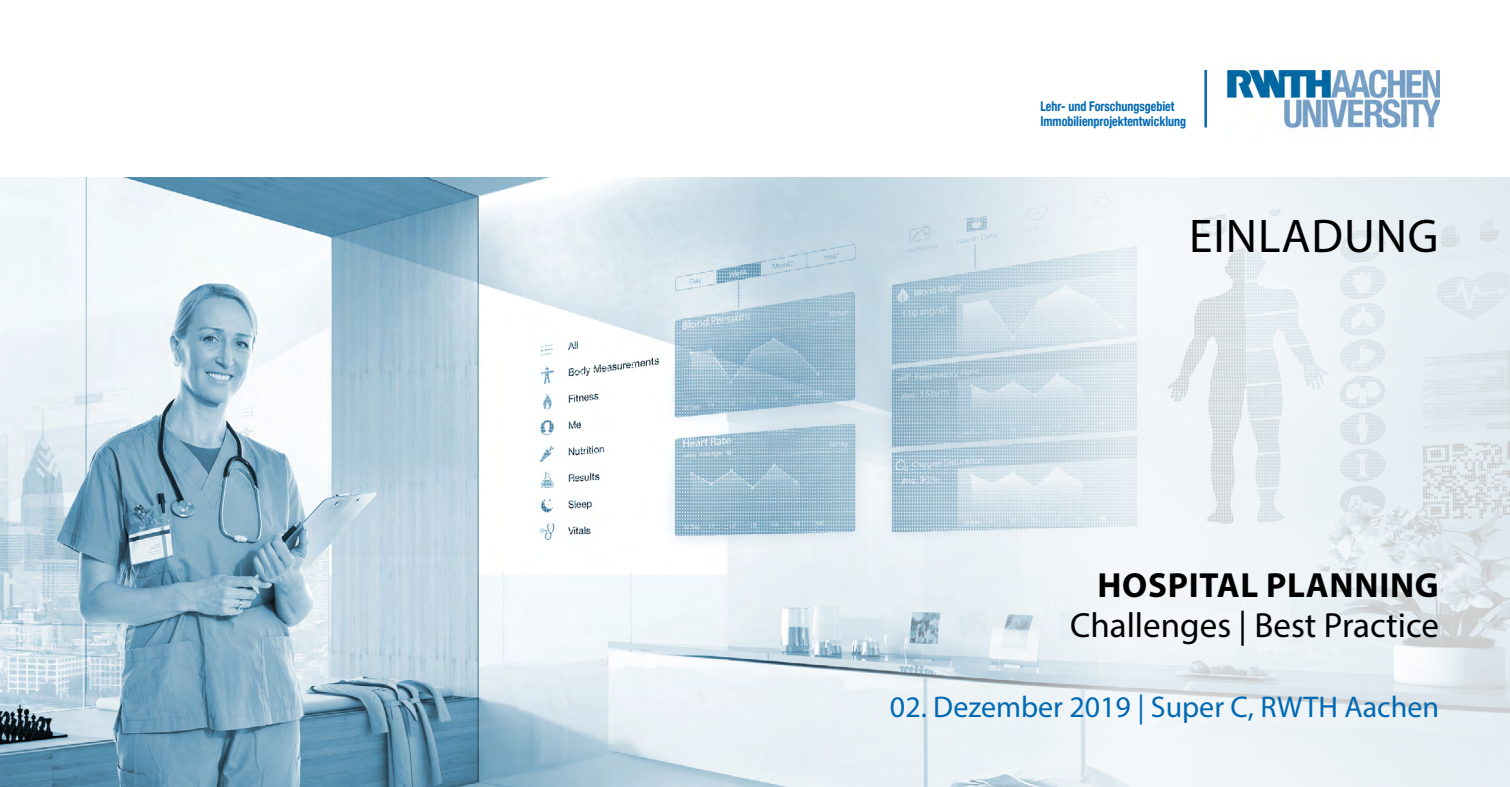
<style>
.page{position:relative;width:1510px;height:787px;background:#fff}
.page>*{position:absolute;margin:0;border:0;box-sizing:border-box;transform-origin:0 0}
.t1{font:47.5px "Myriad Pro";letter-spacing:.02em;color:#000}
.t2{font:35px "Myriad Pro";color:#000}
.t3{font:700 35px "Myriad Pro";letter-spacing:.02em;color:#000}
.t4{font:30px "Myriad Pro";color:#0069b4}
.t5{font:700 condensed 13.5px/14.5px "Helvetica Neue LT Com";color:#0069b4;scale:.89 1}
</style>
<div class="page">
<img style="left:0;top:177px;width:744px;height:610px">
<svg style="left:744px;top:177px;width:765px;height:610px"></svg>
<img style="left:1227px;top:68px;width:212px;height:62px">
<hr style="left:1204px;top:70px;width:3px;height:57px;background:#0069b4">
<p class="t5" style="left:1040px;top:99px;width:165px">Lehr- und Forschungsgebiet<br>Immobilienprojektentwicklung</p>
<h1 class="t1" style="left:1189px;top:207px;width:251px">EINLADUNG</h1>
<h2 class="t3" style="left:1097px;top:562px;width:343px">HOSPITAL PLANNING</h2>
<h2 class="t2" style="left:1070px;top:604px;width:370px">Challenges | Best Practice</h2>
<h3 class="t4" style="left:890px;top:688px;width:550px">02. Dezember 2019 | Super C, RWTH Aachen</h3>
</div>
